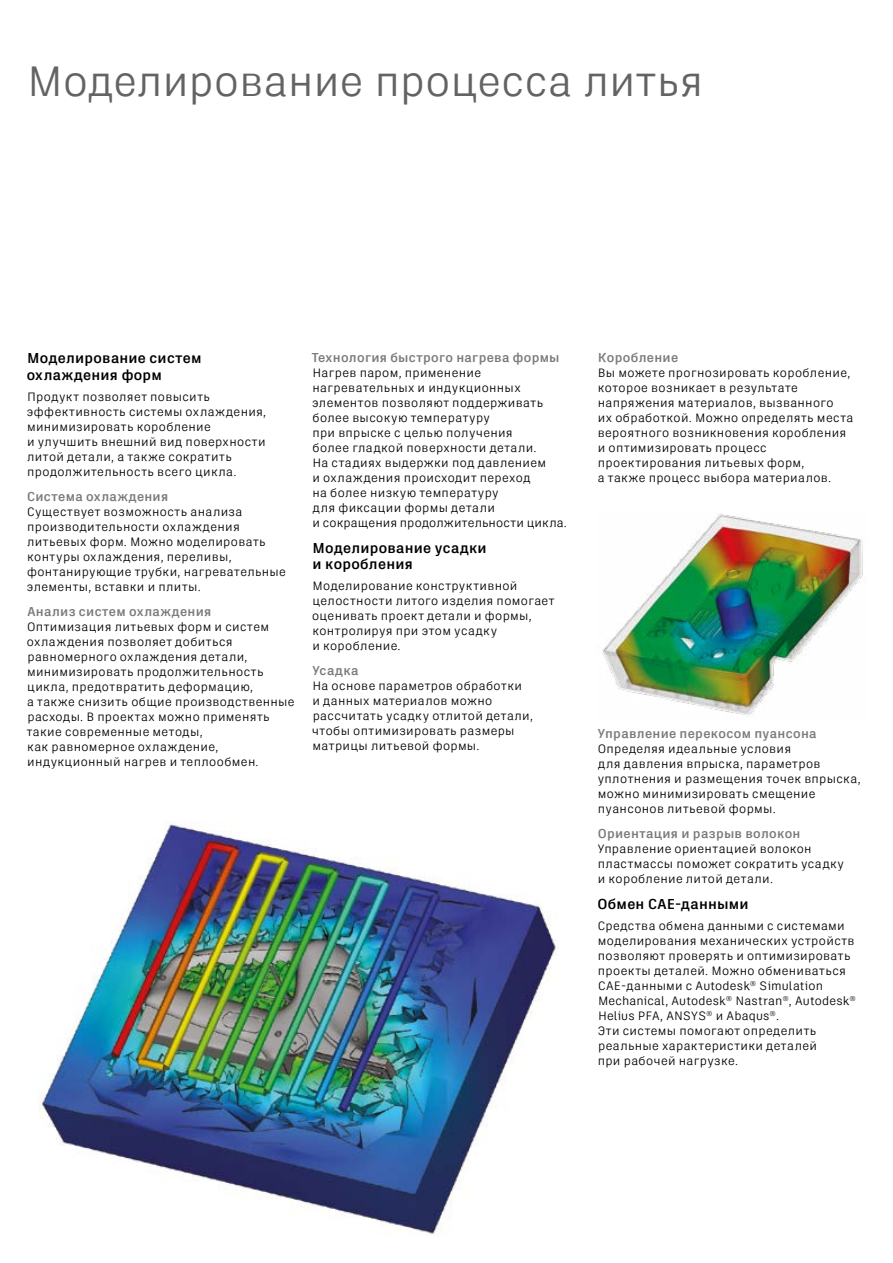
<style>
.page{position:relative;width:893px;height:1263px;background:#fff}
.page>*{position:absolute;margin:0;border:0;box-sizing:border-box;transform-origin:0 0}
.t1{font:42px "Artifakt Legend Off";color:#646363}
.t2{font:700 14.25px/16.5px "Artifakt Legend Off";letter-spacing:.02em;color:#000}
.t3{font:700 12.75px "Artifakt Legend Off";letter-spacing:.025em;color:#7c7b7b}
.t4{font:12px/15px "Artifakt Legend Off";letter-spacing:.03em;color:#000}
</style>
<div class="page">
<img style="left:602px;top:514px;width:261px;height:203px">
<img style="left:38px;top:821px;width:520px;height:415px">
<h1 class="t1" style="left:27px;top:52px;width:678px">Моделирование процесса литья</h1>
<p class="t2" style="left:27px;top:350px;width:176px">Моделирование систем охлаждения форм</p>
<p class="t4" style="left:27px;top:389px;width:241px">Продукт позволяет повысить эффективность системы охлаждения, минимизировать коробление<br>и улучшить внешний вид поверхности литой детали, а также сократить продолжительность всего цикла.</p>
<p class="t3" style="left:27px;top:487px;width:143px">Система охлаждения</p>
<p class="t4" style="left:27px;top:504px;width:261px">Существует возможность анализа производительности охлаждения литьевых форм. Можно моделировать контуры охлаждения, переливы, фонтанирующие трубки, нагревательные элементы, вставки и плиты.</p>
<p class="t3" style="left:27px;top:602px;width:185px">Анализ систем охлаждения</p>
<p class="t4" style="left:27px;top:619px;width:269px">Оптимизация литьевых форм и систем охлаждения позволяет добиться равномерного охлаждения детали, минимизировать продолжительность цикла, предотвратить деформацию,<br>а также снизить общие производственные расходы. В проектах можно применять такие современные методы,<br>как равномерное охлаждение, индукционный нагрев и теплообмен.</p>
<p class="t3" style="left:312px;top:349px;width:249px">Технология быстрого нагрева формы</p>
<p class="t4" style="left:312px;top:365px;width:256px">Нагрев паром, применение нагревательных и индукционных элементов позволяют поддерживать более высокую температуру<br>при впрыске с целью получения<br>более гладкой поверхности детали.<br>На стадиях выдержки под давлением<br>и охлаждения происходит переход<br>на более низкую температуру<br>для фиксации формы детали<br>и сокращения продолжительности цикла.</p>
<p class="t2" style="left:312px;top:539px;width:176px">Моделирование усадки и коробления</p>
<p class="t4" style="left:312px;top:578px;width:244px">Моделирование конструктивной целостности литого изделия помогает оценивать проект детали и формы, контролируя при этом усадку<br>и коробление.</p>
<p class="t3" style="left:312px;top:662px;width:47px">Усадка</p>
<p class="t4" style="left:312px;top:678px;width:223px">На основе параметров обработки<br>и данных материалов можно рассчитать усадку отлитой детали, чтобы оптимизировать размеры матрицы литьевой формы.</p>
<p class="t3" style="left:598px;top:349px;width:82px">Коробление</p>
<p class="t4" style="left:598px;top:365px;width:257px">Вы можете прогнозировать коробление, которое возникает в результате напряжения материалов, вызванного<br>их обработкой. Можно определять места вероятного возникновения коробления и оптимизировать процесс проектирования литьевых форм,<br>а также процесс выбора материалов.</p>
<p class="t3" style="left:598px;top:725px;width:220px">Управление перекосом пуансона</p>
<p class="t4" style="left:598px;top:741px;width:265px">Определяя идеальные условия<br>для давления впрыска, параметров уплотнения и размещения точек впрыска, можно минимизировать смещение пуансонов литьевой формы.</p>
<p class="t3" style="left:598px;top:825px;width:204px">Ориентация и разрыв волокон</p>
<p class="t4" style="left:598px;top:841px;width:248px">Управление ориентацией волокон пластмассы поможет сократить усадку и коробление литой детали.</p>
<p class="t2" style="left:597px;top:895px;width:153px">Обмен CAE-данными</p>
<p class="t4" style="left:598px;top:918px;width:260px">Средства обмена данными с системами моделирования механических устройств позволяют проверять и оптимизировать проекты деталей. Можно обмениваться CAE-данными с Autodesk<sup>®</sup> Simulation Mechanical, Autodesk<sup>®</sup> Nastran<sup>®</sup>, Autodesk<sup>® </sup>Helius PFA, ANSYS<sup>®</sup> и Abaqus<sup>®</sup>.<br>Эти системы помогают определить реальные характеристики деталей<br>при рабочей нагрузке.</p>
</div>
